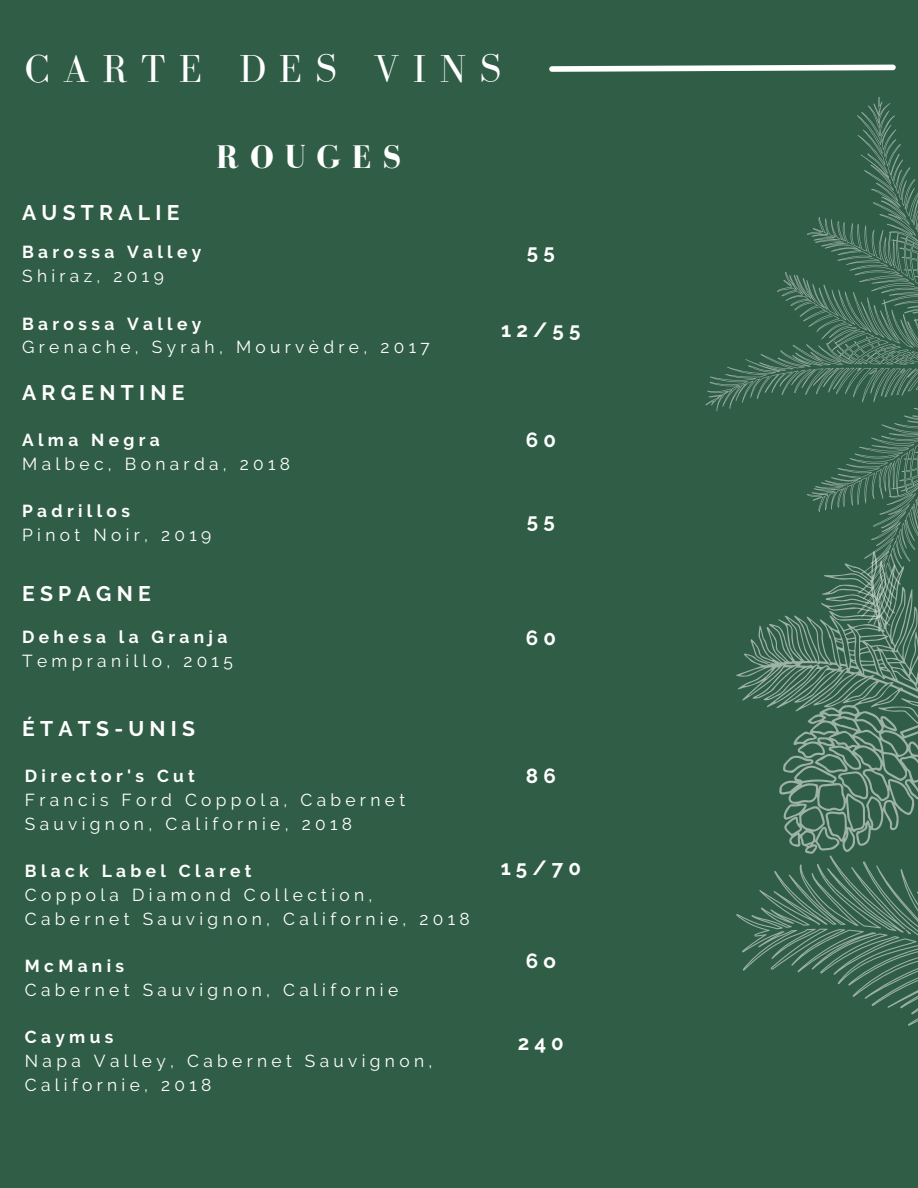
<style>
.page{position:relative;width:918px;height:1188px;background:#305d45}
.page>*{position:absolute;margin:0;border:0;box-sizing:border-box;transform-origin:0 0}
.t1{font:40.2px "Bodoni FLF";letter-spacing:.33em;color:#fff}
.t2{font:700 33.6px "Bodoni FLF";letter-spacing:.33em;color:#fff}
.t3{font:700 21.15px "Raleway";letter-spacing:.25em;color:#fff}
.t4{font:700 20.55px "Raleway";letter-spacing:.25em;color:#fff}
.t5{font:17.4px/23.7px "Raleway";letter-spacing:.25em;color:#fff}
.t6{font:700 17.4px "Raleway";letter-spacing:.25em;color:#fff}
</style>
<div class="page">
<svg style="left:549px;top:64px;width:347px;height:8px"></svg>
<svg style="left:736px;top:632px;width:182px;height:177px"></svg>
<svg style="left:781px;top:748px;width:96px;height:55px"></svg>
<svg style="left:736px;top:809px;width:182px;height:217px"></svg>
<svg style="left:905px;top:929px;width:6px;height:6px"></svg>
<svg style="left:705px;top:97px;width:213px;height:535px"></svg>
<svg style="left:905px;top:240px;width:13px;height:46px"></svg>
<p class="t1" style="left:25px;top:47px;width:478px">CARTE DES VINS</p>
<p class="t2" style="left:217px;top:139px;width:186px">ROUGES</p>
<p class="t3" style="left:22px;top:200px;width:159px">AUSTRALIE</p>
<p class="t6" style="left:22px;top:242px;width:181px">Barossa Valley</p>
<p class="t5" style="left:22px;top:264px;width:143px">Shiraz, 2019</p>
<p class="t6" style="left:22px;top:313px;width:181px">Barossa Valley</p>
<p class="t5" style="left:22px;top:335px;width:409px">Grenache, Syrah, Mourvèdre, 2017</p>
<p class="t3" style="left:22px;top:380px;width:164px">ARGENTINE</p>
<p class="t6" style="left:22px;top:430px;width:139px">Alma Negra</p>
<p class="t5" style="left:22px;top:452px;width:270px">Malbec, Bonarda, 2018</p>
<p class="t6" style="left:22px;top:501px;width:109px">Padrillos</p>
<p class="t5" style="left:22px;top:523px;width:191px">Pinot Noir, 2019</p>
<p class="t3" style="left:22px;top:581px;width:130px">ESPAGNE</p>
<p class="t6" style="left:22px;top:627px;width:207px">Dehesa la Granja</p>
<p class="t5" style="left:22px;top:649px;width:212px">Tempranillo, 2015</p>
<p class="t3" style="left:22px;top:716px;width:174px">ÉTATS-UNIS</p>
<p class="t6" style="left:25px;top:766px;width:172px">Director's Cut</p>
<p class="t5" style="left:25px;top:788px;width:382px">Francis Ford Coppola, Cabernet<br>Sauvignon, Californie, 2018</p>
<p class="t6" style="left:25px;top:861px;width:228px">Black Label Claret</p>
<p class="t5" style="left:25px;top:883px;width:446px">Coppola Diamond Collection,<br>Cabernet Sauvignon, Californie, 2018</p>
<p class="t6" style="left:25px;top:956px;width:101px">McManis</p>
<p class="t5" style="left:25px;top:978px;width:375px">Cabernet Sauvignon, Californie</p>
<p class="t6" style="left:25px;top:1027px;width:90px">Caymus</p>
<p class="t5" style="left:25px;top:1049px;width:409px">Napa Valley, Cabernet Sauvignon,<br>Californie, 2018</p>
<p class="t4" style="left:527px;top:240px;width:29px">55</p>
<p class="t4" style="left:501px;top:317px;width:81px">12/55</p>
<p class="t4" style="left:526px;top:428px;width:32px">60</p>
<p class="t4" style="left:527px;top:509px;width:29px">55</p>
<p class="t4" style="left:526px;top:626px;width:32px">60</p>
<p class="t4" style="left:526px;top:764px;width:31px">86</p>
<p class="t4" style="left:501px;top:856px;width:82px">15/70</p>
<p class="t4" style="left:526px;top:948px;width:31px">6o</p>
<p class="t4" style="left:518px;top:1031px;width:48px">240</p>
</div>
